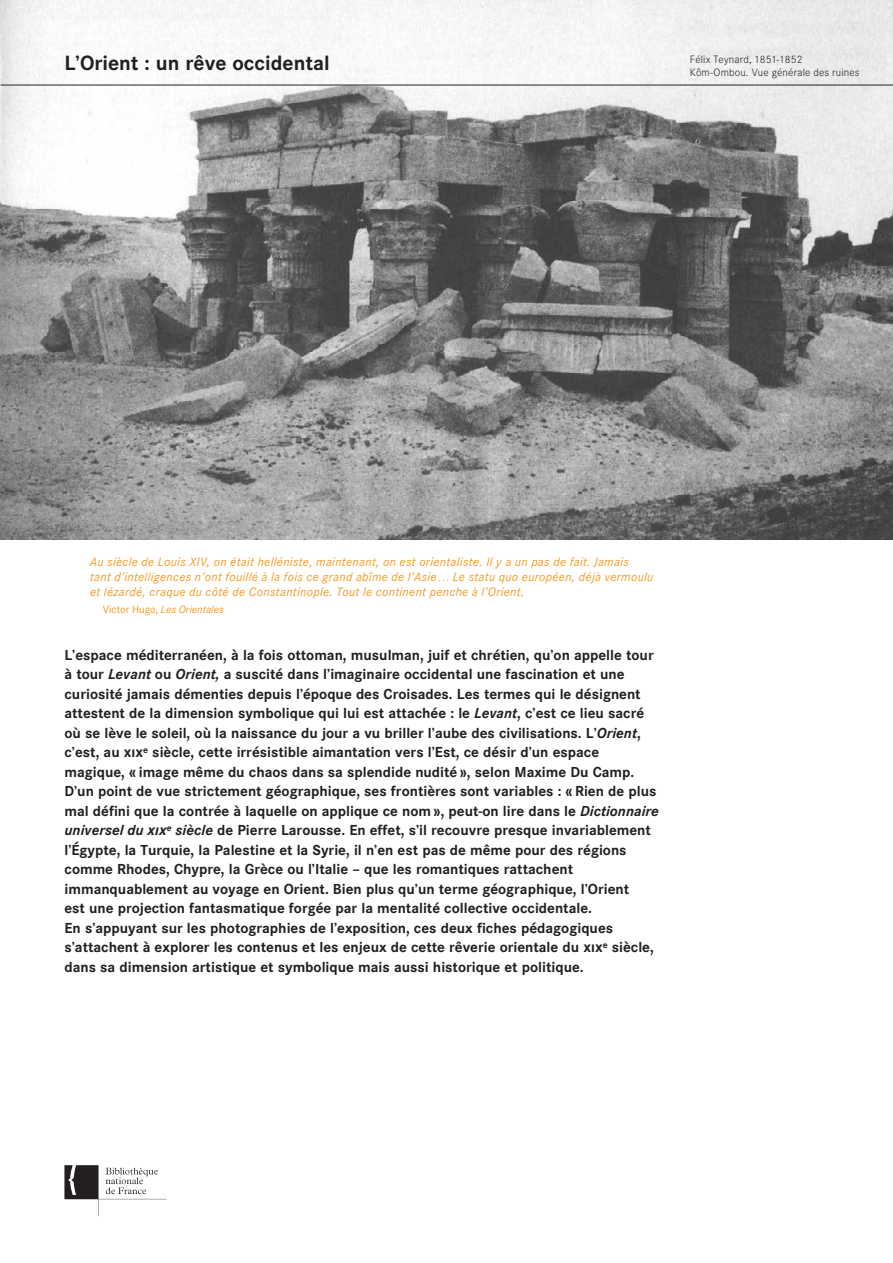
<style>
.page{position:relative;width:893px;height:1263px;background:#fff}
.page>*{position:absolute;margin:0;border:0;box-sizing:border-box;transform-origin:0 0}
.t1{font:51px "BN Flogo";color:#231f20}
.t2{font:700 20.25px "Corporate SBQ3";color:#231f20}
.t3{font:700 14.25px/19.5px "Corporate SBQ3";color:#231f20}
.t4{font:italic 12px/15px "Corporate SBQ3";letter-spacing:.025em;color:#f7981d}
.t5{font:300 10.5px "Corporate SBQ3";letter-spacing:.015em;color:#231f20}
.t6{font:italic 10.5px "Corporate SBQ3";color:#f7981d}
.s1{font-style:normal}
.s2{font-style:italic}
.s3{font-family:"Corporate Expert SBQ4"}
.s4{font-family:"Corporate Expert SBQ4";font-style:italic}
</style>
<div class="page">
<img style="left:1px;top:0;width:891px;height:540px">
<hr style="left:1px;top:85px;width:891px;height:1px;background:#231f20">
<h2 class="t2" style="left:64px;top:52px;width:267px">L’Orient : un rêve occidental</h2>
<p class="t5" style="left:689px;top:54px;width:114px">Félix Teynard, 1851-1852</p>
<p class="t5" style="left:689px;top:67px;width:171px">Kôm-Ombou. Vue générale des ruines</p>
<p class="t4" style="left:90px;top:554px;width:564px">Au siècle de Louis XIV, on était helléniste, maintenant, on est orientaliste. Il y a un pas de fait. Jamais<br>tant d’intelligences n’ont fouillé à la fois ce grand abîme de l’Asie… Le statu quo européen, déjà vermoulu et lézardé, craque du côté de Constantinople. Tout le continent penche à l’Orient.</p>
<p class="t6" style="left:103px;top:604px;width:123px"><span class="s1">Victor Hugo,</span> Les Orientales</p>
<p class="t3" style="left:64px;top:645px;width:596px">L’espace méditerranéen, à la fois ottoman, musulman, juif et chrétien, qu’on appelle tour à tour <span class="s2">Levant</span> ou <span class="s2">Orient,</span> a suscité dans l’imaginaire occidental une fascination et une curiosité jamais démenties depuis l’époque des Croisades. Les termes qui le désignent attestent de la dimension symbolique qui lui est attachée : le <span class="s2">Levant</span>, c’est ce lieu sacré où se lève le soleil, où la naissance du jour a vu briller l’aube des civilisations. L’<span class="s2">Orient</span>, c’est, au <span class="s3">xix</span><sup>e</sup> siècle, cette irrésistible aimantation vers l’Est, ce désir d’un espace magique, « image même du chaos dans sa splendide nudité », selon Maxime Du Camp.<br>D’un point de vue strictement géographique, ses frontières sont variables : « Rien de plus mal défini que la contrée à laquelle on applique ce nom », peut-on lire dans le <span class="s2">Dictionnaire universel du</span> <span class="s4">xix</span><sup>e</sup> <span class="s2">siècle</span> de Pierre Larousse. En effet, s’il recouvre presque invariablement l’Égypte, la Turquie, la Palestine et la Syrie, il n’en est pas de même pour des régions comme Rhodes, Chypre, la Grèce ou l’Italie – que les romantiques rattachent immanquablement au voyage en Orient. Bien plus qu’un terme géographique, l’Orient<br>est une projection fantasmatique forgée par la mentalité collective occidentale.<br>En s’appuyant sur les photographies de l’exposition, ces deux fiches pédagogiques s’attachent à explorer les contenus et les enjeux de cette rêverie orientale du <span class="s3">xix</span><sup>e</sup> siècle, dans sa dimension artistique et symbolique mais aussi historique et politique.</p>
<h1 class="t1" style="left:64px;top:1169px;width:104px">a</h1>
</div>
